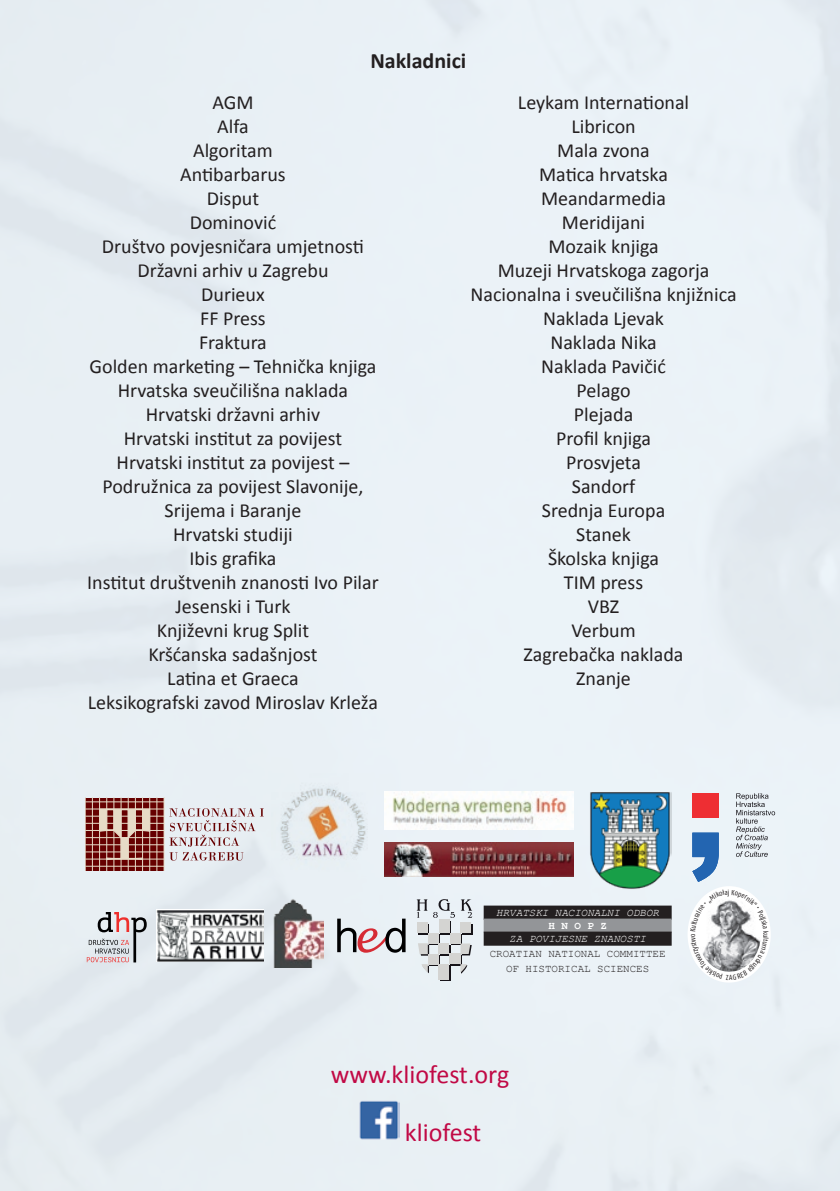
<style>
.page{position:relative;width:840px;height:1191px;background:#fff}
.page>*{position:absolute;margin:0;border:0;box-sizing:border-box;transform-origin:0 0}
.t1{font:26px/57.2px "Calibri";color:#c10945}
.t2{font:700 22px "Calibri";color:#231f20}
.t3{font:20px/24px "Calibri";color:#231f20;text-align:center}
.t4{font:10.8px/15.2px "Courier New";color:#231f20;text-align:center}
.t5{font:italic 10.8px "Courier New";color:#fff}
.t6{font:700 10.8px "Courier New";color:#fff}
</style>
<div class="page">
<div style="left:0;top:0;width:839px;height:1191px;background:#e9f0f5"></div>
<img style="left:358px;top:1100px;width:41px;height:40px">
<img style="left:271px;top:773px;width:103px;height:104px">
<svg style="left:85px;top:798px;width:179px;height:72px;background:#bc9d9b"></svg>
<svg style="left:416px;top:899px;width:11px;height:18px"></svg>
<svg style="left:433px;top:899px;width:39px;height:19px"></svg>
<div style="left:418px;top:924px;width:11px;height:10px;background:#d4d4d2"></div>
<div style="left:429px;top:934px;width:11px;height:11px;background:#d4d4d2"></div>
<div style="left:439px;top:944px;width:11px;height:11px;background:#171419"></div>
<svg style="left:450px;top:955px;width:11px;height:10px"></svg>
<div style="left:450px;top:934px;width:11px;height:10px;background:#d4d4d2"></div>
<div style="left:461px;top:924px;width:11px;height:10px;background:#171419"></div>
<div style="left:428px;top:955px;width:11px;height:10px;background:#d4d4d2"></div>
<div style="left:439px;top:965px;width:11px;height:16px;background:#d4d4d2"></div>
<svg style="left:440px;top:921px;width:10px;height:13px"></svg>
<div style="left:417px;top:922px;width:10px;height:11px;background:#d4d4d2"></div>
<div style="left:427px;top:933px;width:11px;height:10px;background:#d4d4d2"></div>
<div style="left:438px;top:943px;width:11px;height:11px;background:#d4d4d2"></div>
<div style="left:449px;top:953px;width:11px;height:11px;background:#d4d4d2"></div>
<div style="left:449px;top:932px;width:11px;height:11px;background:#d4d4d2"></div>
<div style="left:460px;top:922px;width:11px;height:11px;background:#d4d4d2"></div>
<div style="left:427px;top:953px;width:11px;height:11px;background:#d4d4d2"></div>
<div style="left:438px;top:964px;width:11px;height:15px;background:#d4d4d2"></div>
<svg style="left:417px;top:943px;width:12px;height:12px"></svg>
<svg style="left:460px;top:943px;width:11px;height:12px"></svg>
<div style="left:438px;top:919px;width:11px;height:14px;background:#d4d4d2"></div>
<svg style="left:421px;top:964px;width:8px;height:9px"></svg>
<svg style="left:460px;top:964px;width:7px;height:9px"></svg>
<img style="left:156px;top:909px;width:107px;height:52px">
<img style="left:588px;top:786px;width:82px;height:107px">
<svg style="left:735px;top:793px;width:39px;height:64px;background:#c8ced3"></svg>
<svg style="left:692px;top:832px;width:26px;height:50px"></svg>
<div style="left:692px;top:793px;width:26px;height:24px;background:#ee2e33"></div>
<div style="left:483px;top:905px;width:188px;height:14px;background:#231f20"></div>
<div style="left:483px;top:918px;width:188px;height:14px;background:#939598"></div>
<div style="left:483px;top:931px;width:188px;height:14px;background:#231f20"></div>
<img style="left:384px;top:791px;width:188px;height:38px">
<img style="left:384px;top:842px;width:188px;height:34px">
<img style="left:273px;top:898px;width:50px;height:69px">
<svg style="left:337px;top:918px;width:68px;height:34px;background:#b5a8ac"></svg>
<div style="left:687px;top:886px;width:83px;height:96px;background:#fff;border-radius:50%"></div>
<svg style="left:87px;top:912px;width:60px;height:50px;background:#c3bdc1"></svg>
<svg style="left:689px;top:889px;width:79px;height:91px"></svg>
<p class="t2" style="left:370px;top:46px;width:97px">Nakladnici</p>
<p class="t3" style="left:87px;top:90px;width:293px">AGM<br>Alfa<br>Algoritam<br>Antibarbarus<br>Disput<br>Dominović<br>Društvo povjesničara umjetnosti<br>Državni arhiv u Zagrebu<br>Durieux<br>FF Press<br>Fraktura<br>Golden marketing – Tehnička knjiga<br>Hrvatska sveučilišna naklada<br>Hrvatski državni arhiv<br>Hrvatski institut za povijest<br>Hrvatski institut za povijest –<br>Podružnica za povijest Slavonije,<br>Srijema i Baranje<br>Hrvatski studiji<br>Ibis grafika<br>Institut društvenih znanosti Ivo Pilar<br>Jesenski i Turk<br>Književni krug Split<br>Kršćanska sadašnjost<br>Latina et Graeca<br>Leksikografski zavod Miroslav Krleža</p>
<p class="t3" style="left:470px;top:90px;width:267px">Leykam International<br>Libricon<br>Mala zvona<br>Matica hrvatska<br>Meandarmedia<br>Meridijani<br>Mozaik knjiga<br>Muzeji Hrvatskoga zagorja<br>Nacionalna i sveučilišna knjižnica<br>Naklada Ljevak<br>Naklada Nika<br>Naklada Pavičić<br>Pelago<br>Plejada<br>Profil knjiga<br>Prosvjeta<br>Sandorf<br>Srednja Europa<br>Stanek<br>Školska knjiga<br>TIM press<br>VBZ<br>Verbum<br>Zagrebačka naklada<br>Znanje</p>
<p class="t5" style="left:496px;top:905px;width:164px">HRVATSKI NACIONALNI ODBOR</p>
<p class="t6" style="left:548px;top:918px;width:60px">H N O P Z</p>
<p class="t5" style="left:509px;top:931px;width:138px">ZA POVIJESNE ZNANOSTI</p>
<p class="t4" style="left:489px;top:945px;width:177px">CROATIAN NATIONAL COMMITTEE<br>OF HISTORICAL SCIENCES</p>
<h1 class="t1" style="left:404px;top:1046px;width:106px;text-indent:-74px">www.kliofest.org kliofest</h1>
</div>
